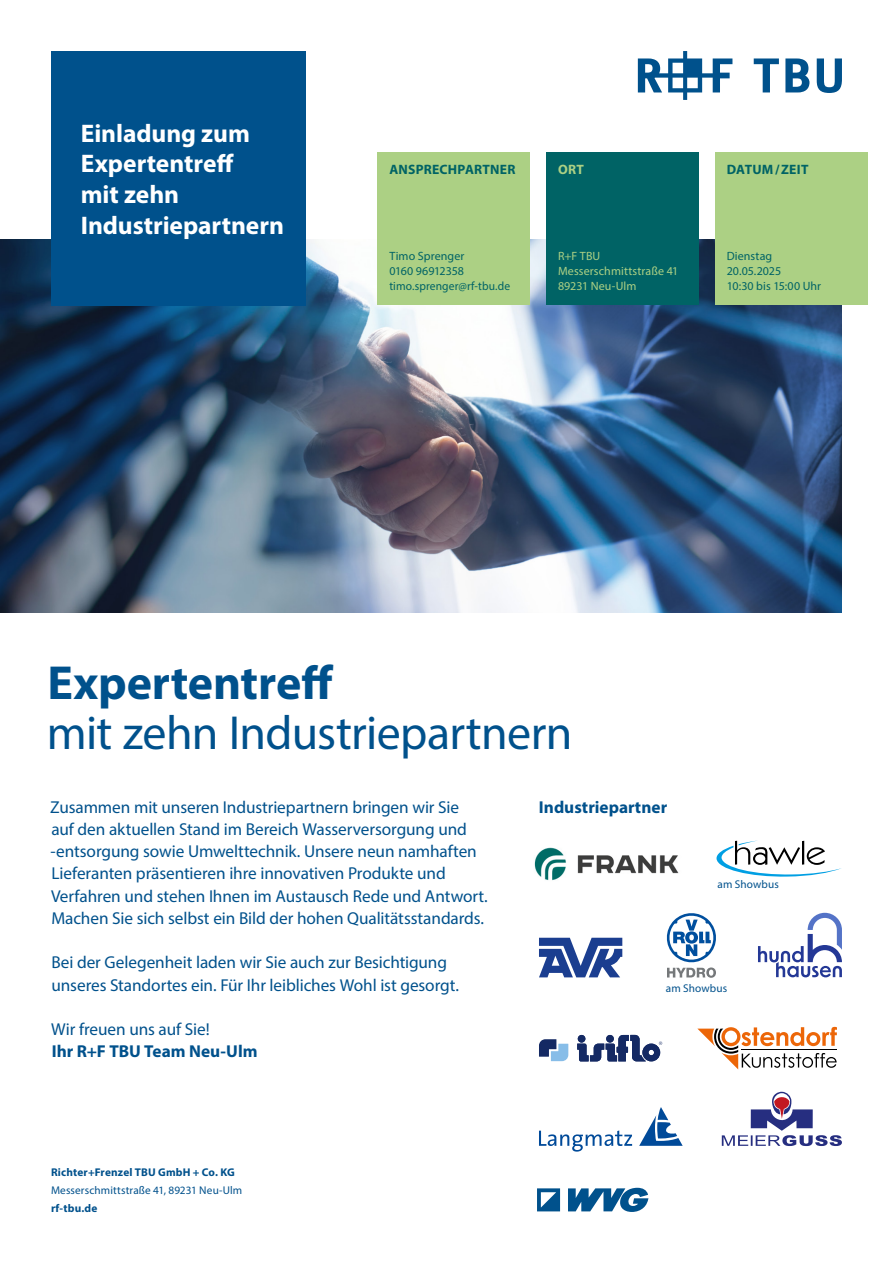
<style>
.page{position:relative;width:893px;height:1263px;background:#fff}
.page>*{position:absolute;margin:0;border:0;box-sizing:border-box;transform-origin:0 0}
.t1{font:48px "Myriad Pro";letter-spacing:-.015em;color:#00518c}
.t2{font:700 48px "Myriad Pro";color:#00518c}
.t3{font:700 25.5px/30.6px "Myriad Pro";letter-spacing:-.005em;color:#fff}
.t4{font:17.25px/22.2px "Myriad Pro";letter-spacing:-.005em;color:#00518c}
.t5{font:700 17.25px "Myriad Pro";color:#00518c}
.t6{font:700 13.65px "Myriad Pro";letter-spacing:.015em;color:#006365}
.t7{font:700 13.65px "Myriad Pro";color:#acd084}
.t8{font:12px/15px "Myriad Pro";letter-spacing:.005em;color:#006365}
.t9{font:12px/15px "Myriad Pro";letter-spacing:.005em;color:#acd084}
.t10{font:11.25px "Myriad Pro";letter-spacing:.01em;color:#00518c}
.t11{font:700 11.25px "Myriad Pro";letter-spacing:.015em;color:#00518c}
</style>
<div class="page">
<img style="left:0;top:240px;width:842px;height:372px">
<div style="left:51px;top:51px;width:254px;height:254px;background:#00518c"></div>
<div style="left:377px;top:152px;width:153px;height:153px;background:#acd084"></div>
<div style="left:546px;top:152px;width:153px;height:153px;background:#006365"></div>
<div style="left:715px;top:152px;width:152px;height:153px;background:#acd084"></div>
<svg style="left:754px;top:58px;width:25px;height:34px"></svg>
<svg style="left:817px;top:58px;width:25px;height:35px"></svg>
<svg style="left:785px;top:58px;width:24px;height:34px"></svg>
<svg style="left:638px;top:51px;width:94px;height:49px"></svg>
<svg style="left:716px;top:840px;width:125px;height:36px"></svg>
<img style="left:534px;top:847px;width:145px;height:34px">
<svg style="left:577px;top:1035px;width:85px;height:26px"></svg>
<svg style="left:539px;top:1039px;width:29px;height:22px"></svg>
<svg style="left:666px;top:913px;width:50px;height:65px"></svg>
<svg style="left:722px;top:1091px;width:120px;height:55px"></svg>
<svg style="left:697px;top:1027px;width:140px;height:42px"></svg>
<svg style="left:639px;top:1107px;width:44px;height:39px"></svg>
<svg style="left:539px;top:1130px;width:93px;height:21px"></svg>
<svg style="left:539px;top:938px;width:83px;height:39px"></svg>
<svg style="left:758px;top:913px;width:84px;height:64px"></svg>
<svg style="left:537px;top:1188px;width:23px;height:23px"></svg>
<svg style="left:568px;top:1188px;width:80px;height:24px"></svg>
<h2 class="t3" style="left:81px;top:117px;width:205px">Einladung zum<br>Expertentreff<br>mit zehn<br>Industriepartnern</h2>
<p class="t6" style="left:390px;top:161px;width:127px">ANSPRECHPARTNER</p>
<p class="t8" style="left:389px;top:248px;width:122px">Timo Sprenger<br>0160 96912358 timo.sprenger@rf-tbu.de</p>
<p class="t7" style="left:558px;top:161px;width:27px">ORT</p>
<p class="t9" style="left:558px;top:248px;width:122px">R+F TBU<br>Messerschmittstraße 41<br>89231 Neu-Ulm</p>
<p class="t6" style="left:727px;top:161px;width:83px">DATUM/ZEIT</p>
<p class="t8" style="left:727px;top:248px;width:96px">Dienstag<br>20.05.2025<br>10:30 bis 15:00 Uhr</p>
<h1 class="t2" style="left:47px;top:652px;width:287px">Expertentreff</h1>
<h1 class="t1" style="left:47px;top:703px;width:527px">mit zehn Industriepartnern</h1>
<p class="t4" style="left:50px;top:796px;width:439px">Zusammen mit unseren Industriepartnern bringen wir Sie<br>auf den aktuellen Stand im Bereich Wasserversorgung und -entsorgung sowie Umwelttechnik. Unsere neun namhaften Lieferanten präsentieren ihre innovativen Produkte und Verfahren und stehen Ihnen im Austausch Rede und Antwort.<br>Machen Sie sich selbst ein Bild der hohen Qualitätsstandards.</p>
<p class="t4" style="left:51px;top:951px;width:409px">Bei der Gelegenheit laden wir Sie auch zur Besichtigung unseres Standortes ein. Für Ihr leibliches Wohl ist gesorgt.</p>
<p class="t4" style="left:51px;top:1018px;width:160px">Wir freuen uns auf Sie!</p>
<p class="t5" style="left:52px;top:1040px;width:207px">Ihr R+F TBU Team Neu-Ulm</p>
<p class="t11" style="left:51px;top:1165px;width:185px">Richter+Frenzel TBU GmbH + Co. KG</p>
<p class="t10" style="left:51px;top:1183px;width:193px">Messerschmittstraße 41, 89231 Neu-Ulm</p>
<p class="t11" style="left:51px;top:1201px;width:48px">rf-tbu.de</p>
<p class="t5" style="left:539px;top:796px;width:130px">Industriepartner</p>
<p class="t10" style="left:718px;top:877px;width:63px">am Showbus</p>
<p class="t10" style="left:666px;top:981px;width:63px">am Showbus</p>
</div>
